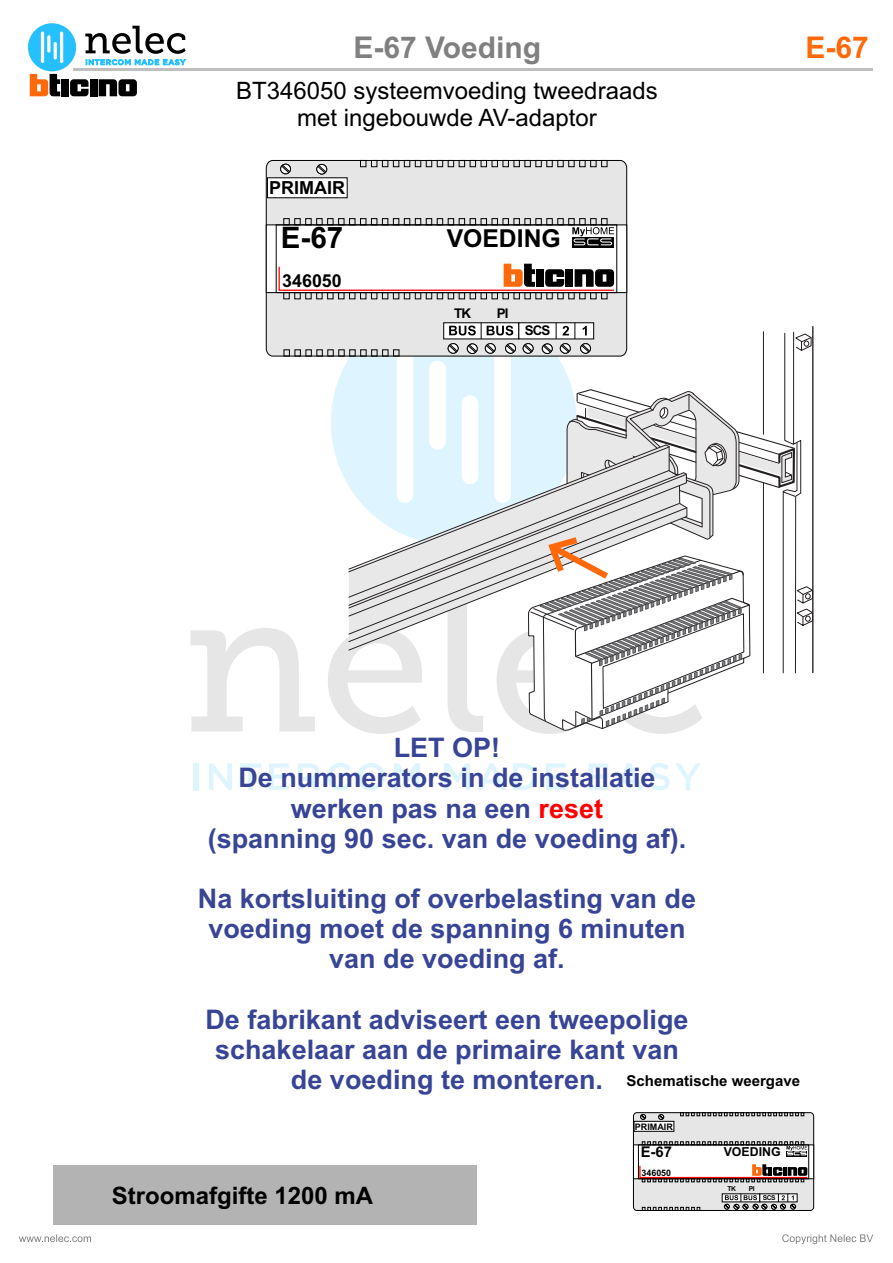
<style>
.page{position:relative;width:893px;height:1263px;background:#fff}
.page>*{position:absolute;margin:0;border:0;box-sizing:border-box;transform-origin:0 0}
.t1{font:700 30px "Arial";color:#808080}
.t2{font:700 30px "Arial";color:#ff690a}
.t3{font:700 29.55px "Arial";color:#000}
.t4{font:700 27px/30.2px "Arial";color:#384596;text-align:center}
.t5{font:700 24.75px "Arial";color:#000}
.t6{font:24px/26.8px "Arial";color:#000;text-align:center}
.t7{font:700 24px "Arial";color:#000}
.t8{font:700 18px "Arial";color:#000}
.t9{font:700 17.85px "Arial";color:#000}
.t10{font:700 15px "Arial";color:#000}
.t11{font:700 14.85px "Arial";color:#000}
.t12{font:700 13.35px "Arial";letter-spacing:-.07em;color:#000}
.t13{font:700 12.3px "Arial";color:#000}
.t14{font:700 9px "Arial";color:#000}
.t15{font:700 8.85px "Arial";color:#000}
.t16{font:700 6.75px "Arial";letter-spacing:-.07em;color:#000}
.s1{color:#f00}
</style>
<div class="page">
<div style="left:28px;top:23px;width:48px;height:48px;background:#26bfff;border-radius:50%"></div>
<hr style="left:41px;top:32px;width:3px;height:31px;background:#fff;border-radius:2px">
<hr style="left:47px;top:35px;width:3px;height:18px;background:#fff;border-radius:2px">
<hr style="left:60px;top:32px;width:3px;height:31px;background:#fff;border-radius:2px">
<hr style="left:54px;top:42px;width:3px;height:17px;background:#fff;border-radius:2px">
<svg style="left:85px;top:26px;width:102px;height:40px"></svg>
<svg style="left:70px;top:79px;width:19px;height:17px"></svg>
<div style="left:90px;top:79px;width:7px;height:17px;background:#000"></div>
<div style="left:61px;top:79px;width:8px;height:17px;background:#000"></div>
<svg style="left:99px;top:79px;width:38px;height:17px"></svg>
<svg style="left:30px;top:74px;width:30px;height:22px"></svg>
<hr style="left:73px;top:68px;width:800px;height:2px;background:#bfbfbf">
<svg style="left:19px;top:1234px;width:72px;height:8px"></svg>
<svg style="left:782px;top:1234px;width:91px;height:10px"></svg>
<svg style="left:190px;top:628px;width:125px;height:103px"></svg>
<div style="left:194px;top:763px;width:5px;height:27px;background:#def5ff"></div>
<svg style="left:209px;top:763px;width:23px;height:27px"></svg>
<svg style="left:240px;top:763px;width:21px;height:27px"></svg>
<svg style="left:269px;top:763px;width:20px;height:27px"></svg>
<svg style="left:298px;top:763px;width:22px;height:27px"></svg>
<svg style="left:327px;top:763px;width:24px;height:27px"></svg>
<svg style="left:357px;top:763px;width:28px;height:27px"></svg>
<svg style="left:394px;top:763px;width:26px;height:27px"></svg>
<svg style="left:444px;top:763px;width:26px;height:27px"></svg>
<svg style="left:478px;top:763px;width:27px;height:27px"></svg>
<svg style="left:513px;top:763px;width:14px;height:27px"></svg>
<div style="left:53px;top:1165px;width:424px;height:59px;background:#b3b3b3"></div>
<svg style="left:527px;top:314px;width:174px;height:477px"></svg>
<div style="left:266px;top:160px;width:361px;height:196px;background:#e6e6e6"></div>
<div style="left:360px;top:160px;width:6px;height:7px;border:1px solid #000"></div>
<div style="left:371px;top:160px;width:6px;height:7px;border:1px solid #000"></div>
<div style="left:382px;top:160px;width:6px;height:7px;border:1px solid #000"></div>
<div style="left:393px;top:160px;width:6px;height:7px;border:1px solid #000"></div>
<div style="left:404px;top:160px;width:6px;height:7px;border:1px solid #000"></div>
<div style="left:415px;top:160px;width:6px;height:7px;border:1px solid #000"></div>
<div style="left:426px;top:160px;width:6px;height:7px;border:1px solid #000"></div>
<div style="left:437px;top:160px;width:6px;height:7px;border:1px solid #000"></div>
<div style="left:448px;top:160px;width:6px;height:7px;border:1px solid #000"></div>
<div style="left:459px;top:160px;width:6px;height:7px;border:1px solid #000"></div>
<div style="left:470px;top:160px;width:6px;height:7px;border:1px solid #000"></div>
<svg style="left:284px;top:350px;width:27px;height:6px"></svg>
<svg style="left:317px;top:350px;width:5px;height:6px"></svg>
<div style="left:481px;top:160px;width:6px;height:7px;border:1px solid #000"></div>
<div style="left:492px;top:160px;width:6px;height:7px;border:1px solid #000"></div>
<div style="left:503px;top:160px;width:6px;height:7px;border:1px solid #000"></div>
<div style="left:514px;top:160px;width:6px;height:7px;border:1px solid #000"></div>
<svg style="left:525px;top:160px;width:5px;height:7px"></svg>
<svg style="left:536px;top:160px;width:5px;height:7px"></svg>
<svg style="left:547px;top:160px;width:5px;height:7px"></svg>
<svg style="left:558px;top:160px;width:5px;height:7px"></svg>
<svg style="left:569px;top:160px;width:5px;height:7px"></svg>
<div style="left:579px;top:160px;width:6px;height:7px;border:1px solid #000"></div>
<div style="left:590px;top:160px;width:6px;height:7px;border:1px solid #000"></div>
<div style="left:601px;top:160px;width:6px;height:7px;border:1px solid #000"></div>
<svg style="left:328px;top:322px;width:485px;height:412px"></svg>
<svg style="left:266px;top:218px;width:361px;height:81px"></svg>
<svg style="left:267px;top:164px;width:80px;height:34px"></svg>
<div style="left:633px;top:1112px;width:181px;height:98px;background:#e6e6e6;border:1px solid #000;border-radius:4px"></div>
<svg style="left:642px;top:1207px;width:58px;height:3px"></svg>
<svg style="left:680px;top:1112px;width:124px;height:4px"></svg>
<svg style="left:721px;top:1193px;width:77px;height:16px"></svg>
<svg style="left:633px;top:1141px;width:181px;height:41px;background:#c8bfbd"></svg>
<svg style="left:634px;top:1114px;width:40px;height:18px"></svg>
<p class="t1" style="left:353px;top:36px;width:189px">E-67 Voeding</p>
<p class="t6" style="left:236px;top:80px;width:423px">BT346050 systeemvoeding tweedraads met ingebouwde AV-adaptor</p>
<p class="t8" style="left:269px;top:181px;width:77px">PRIMAIR</p>
<p class="t3" style="left:281px;top:227px;width:64px">E-67</p>
<p class="t5" style="left:447px;top:229px;width:116px">VOEDING</p>
<p class="t9" style="left:282px;top:274px;width:61px">346050</p>
<p class="t12" style="left:454px;top:308px;width:18px">TK</p>
<p class="t12" style="left:497px;top:308px;width:13px">PI</p>
<p class="t12" style="left:525px;top:326px;width:27px">SCS</p>
<p class="t2" style="left:806px;top:36px;width:65px">E-67</p>
<p class="t4" style="left:208px;top:735px;width:480px">LET OP!<br>De nummerators in de installatie werken pas na een <span class="s1">reset<br></span>(spanning 90 sec. van de voeding af).</p>
<p class="t4" style="left:198px;top:886px;width:500px">Na kortsluiting of overbelasting van de voeding moet de spanning 6 minuten van de voeding af.</p>
<p class="t4" style="left:205px;top:1007px;width:485px">De fabrikant adviseert een tweepolige schakelaar aan de primaire kant van de voeding te monteren.</p>
<p class="t10" style="left:627px;top:1075px;width:175px">Schematische weergave</p>
<p class="t7" style="left:112px;top:1186px;width:263px">Stroomafgifte 1200 mA</p>
<p class="t14" style="left:635px;top:1123px;width:39px">PRIMAIR</p>
<p class="t11" style="left:641px;top:1146px;width:33px">E-67</p>
<p class="t13" style="left:724px;top:1147px;width:59px">VOEDING</p>
<p class="t15" style="left:641px;top:1169px;width:31px">346050</p>
<p class="t16" style="left:727px;top:1186px;width:10px">TK</p>
<p class="t16" style="left:749px;top:1186px;width:7px">PI</p>
<p class="t16" style="left:763px;top:1195px;width:14px">SCS</p>
</div>
